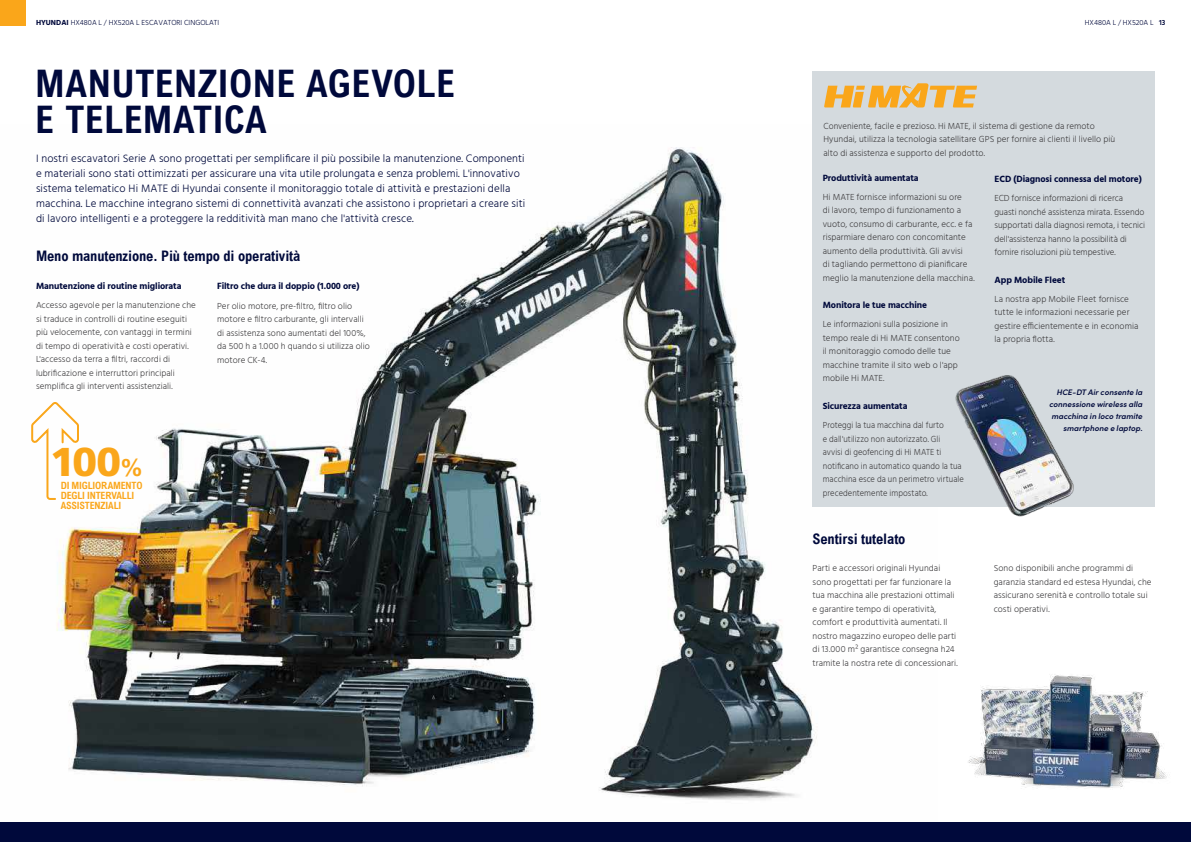
<style>
.page{position:relative;width:1191px;height:842px;background:#fff}
.page>*{position:absolute;margin:0;border:0;box-sizing:border-box;transform-origin:0 0}
.t1{font:900 40.2px "Frutiger LT Std";color:#faa61a}
.t2{font:700 condensed 38px/36px "Arial";letter-spacing:.01em;color:#00093b}
.t3{font:700 condensed 14.5px "Arial";letter-spacing:-.01em;color:#00093b}
.t4{font:300 11px/15px "Hind";letter-spacing:.01em;color:#00093b}
.t5{font:700 condensed 10px/10px "Arial";letter-spacing:-.015em;color:#faa61a}
.t6{font:700 9.2px "Hind";letter-spacing:-.01em;color:#00093b}
.t7{font:300 9px/13.5px "Hind";letter-spacing:.005em;color:#414042}
.t8{font:300 9px/13.5px "Hind";letter-spacing:.005em;color:#414042;scale:.94 1}
.t9{font:italic 600 8px/12px "Sofia Pro";letter-spacing:.005em;color:#00093b;text-align:right}
.t10{font:300 7.5px "Hind";color:#00093b}
.s1{font-weight:700}
.s2{font-weight:600}
.s3{font-weight:700;font-size:24.2px}
</style>
<div class="page">
<img style="left:56px;top:147px;width:843px;height:653px">
<div style="left:812px;top:71px;width:343px;height:435px;background:#d4dade"></div>
<svg style="left:824px;top:83px;width:153px;height:24px"></svg>
<svg style="left:31px;top:400px;width:49px;height:101px"></svg>
<div style="left:0;top:822px;width:1191px;height:20px;background:#00093b"></div>
<img style="left:899px;top:375px;width:196px;height:142px">
<img style="left:968px;top:674px;width:199px;height:114px">
<div style="left:0;top:0;width:26px;height:26px;background:#faa61a"></div>
<p class="t10" style="left:36px;top:17px;width:185px"><span class="s1">HYUNDAI</span> HX480A L / HX520A L ESCAVATORI CINGOLATI</p>
<p class="t10" style="left:1084px;top:17px;width:82px">HX480A L / HX520A L <span class="s2">13</span></p>
<h2 class="t2" style="left:35px;top:66px;width:421px">MANUTENZIONE AGEVOLE<br>E TELEMATICA</h2>
<p class="t4" style="left:36px;top:151px;width:491px">I nostri escavatori Serie A sono progettati per semplificare il più possibile la manutenzione. Componenti e materiali sono stati ottimizzati per assicurare una vita utile prolungata e senza problemi. L'innovativo sistema telematico Hi MATE di Hyundai consente il monitoraggio totale di attività e prestazioni della macchina. Le macchine integrano sistemi di connettività avanzati che assistono i proprietari a creare siti di lavoro intelligenti e a proteggere la redditività man mano che l'attività cresce.</p>
<h3 class="t3" style="left:36px;top:248px;width:266px">Meno manutenzione. Più tempo di operatività</h3>
<p class="t6" style="left:36px;top:281px;width:147px">Manutenzione di routine migliorata</p>
<p class="t7" style="left:36px;top:299px;width:161px">Accesso agevole per la manutenzione che si traduce in controlli di routine eseguiti più velocemente, con vantaggi in termini di tempo di operatività e costi operativi.<br>L'accesso da terra a filtri, raccordi di lubrificazione e interruttori principali semplifica gli interventi assistenziali.</p>
<p class="t6" style="left:217px;top:281px;width:144px">Filtro che dura il doppio (1.000 ore)</p>
<p class="t7" style="left:217px;top:299px;width:154px">Per olio motore, pre-filtro, filtro olio motore e filtro carburante, gli intervalli di assistenza sono aumentati del 100%, da 500 h a 1.000 h quando si utilizza olio motore CK-4.</p>
<h1 class="t1" style="left:50px;top:437px;width:95px">100<span class="s3">%</span></h1>
<p class="t5" style="left:61px;top:481px;width:83px">DI MIGLIORAMENTO<br>DEGLI INTERVALLI<br>ASSISTENZIALI</p>
<p class="t7" style="left:823px;top:119px;width:293px">Conveniente, facile e prezioso. Hi MATE, il sistema di gestione da remoto<br>Hyundai, utilizza la tecnologia satellitare GPS per fornire ai clienti il livello più alto di assistenza e supporto del prodotto.</p>
<p class="t6" style="left:822px;top:172px;width:97px">Produttività aumentata</p>
<p class="t7" style="left:822px;top:190px;width:153px">Hi MATE fornisce informazioni su ore<br>di lavoro, tempo di funzionamento a vuoto, consumo di carburante, ecc. e fa risparmiare denaro con concomitante aumento della produttività. Gli avvisi<br>di tagliando permettono di pianificare meglio la manutenzione della macchina.</p>
<p class="t6" style="left:822px;top:300px;width:106px">Monitora le tue macchine</p>
<p class="t7" style="left:822px;top:318px;width:139px">Le informazioni sulla posizione in tempo reale di Hi MATE consentono il monitoraggio comodo delle tue macchine tramite il sito web o l'app mobile Hi MATE.</p>
<p class="t6" style="left:822px;top:400px;width:86px">Sicurezza aumentata</p>
<p class="t8" style="left:822px;top:419px;width:152px">Proteggi la tua macchina dal furto<br>e dall'utilizzo non autorizzato. Gli<br>avvisi di geofencing di Hi MATE ti notificano in automatico quando la tua macchina esce da un perimetro virtuale precedentemente impostato.</p>
<p class="t6" style="left:994px;top:173px;width:149px">ECD (Diagnosi connessa del motore)</p>
<p class="t7" style="left:994px;top:192px;width:152px">ECD fornisce informazioni di ricerca guasti nonché assistenza mirata. Essendo supportati dalla diagnosi remota, i tecnici dell'assistenza hanno la possibilità di fornire risoluzioni più tempestive.</p>
<p class="t6" style="left:994px;top:274px;width:72px">App Mobile Fleet</p>
<p class="t7" style="left:994px;top:292px;width:145px">La nostra app Mobile Fleet fornisce tutte le informazioni necessarie per gestire efficientemente e in economia la propria flotta.</p>
<p class="t9" style="left:1049px;top:385px;width:95px">HCE-DT Air consente la connessione wireless alla macchina in loco tramite smartphone e laptop.</p>
<h3 class="t3" style="left:812px;top:530px;width:94px">Sentirsi tutelato</h3>
<p class="t7" style="left:812px;top:562px;width:146px">Parti e accessori originali Hyundai sono progettati per far funzionare la tua macchina alle prestazioni ottimali e garantire tempo di operatività, comfort e produttività aumentati. Il nostro magazzino europeo delle parti di 13.000 m² garantisce consegna h24 tramite la nostra rete di concessionari.</p>
<p class="t7" style="left:993px;top:562px;width:159px">Sono disponibili anche programmi di garanzia standard ed estesa Hyundai, che assicurano serenità e controllo totale sui costi operativi.</p>
</div>
